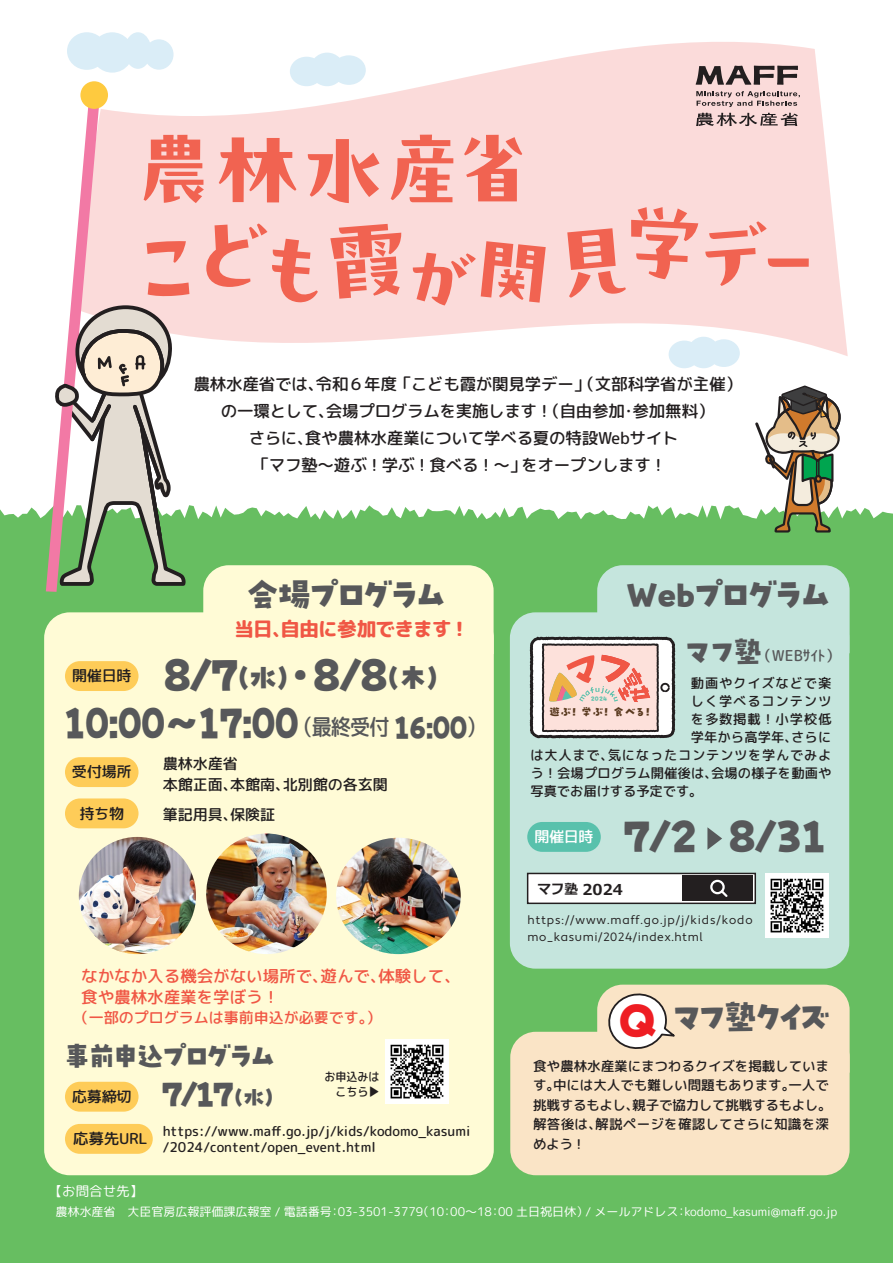
<style>
.page{position:relative;width:893px;height:1263px;background:#fff}
.page>*{position:absolute;margin:0;border:0;box-sizing:border-box;transform-origin:0 0}
.t1{font:85.5px "P Puhu Sour Min 2 B";letter-spacing:-.04em;color:#f16351}
.t2{font:49.2px "P Puhu Picnic Min 2 H";color:#ee1d23}
.t3{font:47.25px "P Puhu Picnic Min 2 H";color:#57585a}
.t4{font:46.5px "P Puhu Picnic Min 2 H";color:#57585a}
.t5{font:45px "P Puhu Picnic Min 2 H";letter-spacing:-.055em;color:#57585a;scale:.89 1}
.t6{font:36.3px "P Puhu Picnic Min 2 H";color:#57585a}
.t7{font:34.5px "P Puhu Picnic Min 2 H";letter-spacing:-.19em;color:#57585a}
.t8{font:28.5px "P Puhu Picnic Min 2 H";letter-spacing:-.175em;color:#57585a}
.t9{font:800 19.5px "Rounded Mplus 1 c";letter-spacing:-.035em;color:#f05745}
.t10{font:500 16.5px "Rounded Mplus 1 c";letter-spacing:-.015em;color:#231f20}
.t11{font:500 16.5px/21px "Rounded Mplus 1 c";color:#f05745}
.t12{font:500 15px/21px "Rounded Mplus 1 c";color:#231f20}
.t13{font:500 15px "Rounded Mplus 1 c";color:#f05745}
.t14{font:500 15px "Rounded Mplus 1 c";color:#57585a}
.t15{font:700 15px "Meiryo";color:#231f20}
.t16{font:500 15px "Rounded Mplus 1 c";color:#231f20;scale:1.04 1}
.t17{font:500 15px "Rounded Mplus 1 c";color:#fff}
.t18{font:500 13.5px/19.5px "Rounded Mplus 1 c";color:#231f20}
.t19{font:500 13.5px "Rounded Mplus 1 c";letter-spacing:.07em;color:#231f20}
.t20{font:500 13.5px "Rounded Mplus 1 c";letter-spacing:.06em;color:#231f20}
.t21{font:13.5px "Rounded Mplus 1 c";color:#fff}
.t22{font:12px "Rounded Mplus 1 c";color:#fff}
.t23{font:12px/16.5px "Apertura";letter-spacing:.075em;color:#231f20}
.t24{font:500 12px/15px "Rounded Mplus 1 c";color:#231f20;text-align:right;scale:.92 1}
.t25{font:10.95px "P Puhu Picnic Min 2 H";letter-spacing:.04em;color:#59391e}
.t26{font:6.3px "P Puhu Picnic Min 2 H";color:#59c1ac}
.s1{font-size:30px}
.s2{font-family:"Rounded Mplus 1 c";font-weight:500;font-size:22.5px}
.s3{font-size:33px}
.s4{font-size:23.1px}
.s5{font-family:"P Puhu Picnic Min 2 H";font-weight:400;font-size:30px}
.s6{font-size:13.5px}
</style>
<div class="page">
<svg style="left:87px;top:42px;width:761px;height:314px;fill:#fbdbda"></svg>
<div style="left:0;top:505px;width:893px;height:758px;background:#67be61"></div>
<div style="left:44px;top:612px;width:450px;height:563px;background:#fffbd6;border-radius:26px"></div>
<div style="left:510px;top:612px;width:339px;height:357px;background:#c5e5dd;border-radius:26px"></div>
<div style="left:203px;top:565px;width:291px;height:89px;background:#fffbd6"></div>
<div style="left:510px;top:1032px;width:340px;height:143px;background:#fae4c6;border-radius:26px"></div>
<img style="left:336px;top:838px;width:125px;height:116px">
<img style="left:206px;top:833px;width:121px;height:121px;border-radius:60px">
<img style="left:79px;top:837px;width:117px;height:117px;border-radius:59px">
<svg style="left:290px;top:53px;width:76px;height:33px"></svg>
<svg style="left:67px;top:32px;width:107px;height:41px"></svg>
<svg style="left:669px;top:337px;width:71px;height:31px"></svg>
<svg style="left:597px;top:985px;width:253px;height:88px"></svg>
<svg style="left:696px;top:113px;width:102px;height:13px"></svg>
<svg style="left:696px;top:66px;width:102px;height:19px"></svg>
<svg style="left:696px;top:91px;width:104px;height:16px"></svg>
<div style="left:65px;top:757px;width:74px;height:30px;background:#fecc58;border-radius:15px"></div>
<div style="left:65px;top:1082px;width:74px;height:30px;background:#fecc58;border-radius:15px"></div>
<div style="left:65px;top:1124px;width:88px;height:30px;background:#fecc58;border-radius:15px"></div>
<div style="left:65px;top:798px;width:74px;height:30px;background:#fecc58;border-radius:15px"></div>
<div style="left:65px;top:661px;width:74px;height:30px;background:#fecc58;border-radius:15px"></div>
<img style="left:385px;top:1039px;width:64px;height:64px">
<svg style="left:707px;top:827px;width:15px;height:23px"></svg>
<div style="left:527px;top:822px;width:74px;height:30px;background:#59c1ac;border-radius:15px"></div>
<div style="left:527px;top:873px;width:229px;height:31px;background:#fff;border:2px solid #231f20"></div>
<div style="left:683px;top:876px;width:70px;height:25px;background:#231f20"></div>
<div style="left:710px;top:880px;width:15px;height:14px;border:2px solid #fff;border-radius:50%"></div>
<svg style="left:719px;top:888px;width:9px;height:9px"></svg>
<img style="left:765px;top:873px;width:64px;height:64px">
<svg style="left:528px;top:565px;width:322px;height:175px"></svg>
<svg style="left:753px;top:385px;width:89px;height:169px"></svg>
<div style="left:80px;top:81px;width:28px;height:28px;background:#feca3f;border-radius:50%"></div>
<svg style="left:46px;top:90px;width:143px;height:521px"></svg>
<svg style="left:206px;top:223px;width:112px;height:80px"></svg>
<svg style="left:330px;top:224px;width:71px;height:75px"></svg>
<svg style="left:413px;top:241px;width:133px;height:64px"></svg>
<svg style="left:567px;top:207px;width:131px;height:91px"></svg>
<svg style="left:705px;top:221px;width:104px;height:65px"></svg>
<h1 class="t1" style="left:133px;top:123px;width:404px">農林水産省</h1>
<p class="t10" style="left:193px;top:372px;width:550px">農林水産省では、令和６年度「こども霞が関見学デー」（文部科学省が主催）</p>
<p class="t10" style="left:221px;top:399px;width:495px">の一環として、会場プログラムを実施します！（自由参加・参加無料）</p>
<p class="t10" style="left:249px;top:426px;width:431px">さらに、食や農林水産業について学べる夏の特設Webサイト</p>
<p class="t10" style="left:253px;top:453px;width:415px">「マフ塾～遊ぶ！学ぶ！食べる！～」をオープンします！</p>
<h3 class="t7" style="left:245px;top:571px;width:204px">会場プログラム</h3>
<p class="t12" style="left:72px;top:665px;width:61px">開催日時</p>
<h3 class="t9" style="left:234px;top:615px;width:236px">当日、自由に参加できます！</h3>
<h3 class="t3" style="left:163px;top:643px;width:294px">8/7<span class="s1">（水）</span>・8/8<span class="s1">（木）</span></h3>
<h3 class="t5" style="left:63px;top:692px;width:477px">10:00～17:00<span class="s2">（最終受付</span> <span class="s3">16:00</span><span class="s2">）</span></h3>
<p class="t12" style="left:163px;top:752px;width:226px">農林水産省<br>本館正面、本館南、北別館の各玄関</p>
<p class="t12" style="left:72px;top:761px;width:61px">受付場所</p>
<p class="t12" style="left:79px;top:803px;width:46px">持ち物</p>
<p class="t12" style="left:163px;top:804px;width:114px">筆記用具、保険証</p>
<p class="t11" style="left:81px;top:966px;width:381px">なかなか入る機会がない場所で、遊んで、体験して、食や農林水産業を学ぼう！</p>
<p class="t13" style="left:74px;top:1007px;width:309px">（一部のプログラムは事前申込が必要です。）</p>
<h3 class="t8" style="left:63px;top:1037px;width:215px">事前申込プログラム</h3>
<p class="t12" style="left:72px;top:1086px;width:61px">応募締切</p>
<p class="t16" style="left:73px;top:1128px;width:73px">応募先URL</p>
<h3 class="t6" style="left:154px;top:1070px;width:134px">７/１7<span class="s4">（水）</span></h3>
<p class="t24" style="left:324px;top:1069px;width:62px">お申込みはこちら▶</p>
<p class="t18" style="left:163px;top:1123px;width:309px;line-height:16.5px">https://www.maff.go.jp/j/kids/kodomo_kasumi /2024/content/open_event.html</p>
<h3 class="t7" style="left:626px;top:571px;width:208px">Webプログラム</h3>
<p class="t14" style="left:683px;top:645px;width:159px"><span class="s5">マフ塾</span>（WEBｻｲﾄ）</p>
<p class="t19" style="left:691px;top:674px;width:142px">動画やクイズなどで楽</p>
<p class="t19" style="left:691px;top:692px;width:142px">しく学べるコンテンツ</p>
<p class="t19" style="left:691px;top:710px;width:142px">を多数掲載！小学校低</p>
<p class="t18" style="left:691px;top:727px;width:142px">学年から高学年、さらに</p>
<p class="t20" style="left:530px;top:746px;width:302px">は大人まで、気になったコンテンツを学んでみよ</p>
<p class="t18" style="left:530px;top:763px;width:302px">う！会場プログラム開催後は、会場の様子を動画や</p>
<p class="t18" style="left:530px;top:781px;width:173px">写真でお届けする予定です。</p>
<p class="t26" style="left:591px;top:695px;width:18px">2024</p>
<p class="t25" style="left:549px;top:705px;width:106px">遊ぶ！ 学ぶ！ 食べる！</p>
<p class="t17" style="left:534px;top:826px;width:61px">開催日時</p>
<h3 class="t4" style="left:622px;top:805px;width:208px">7/2 8/31</h3>
<p class="t15" style="left:537px;top:878px;width:87px"><span class="s6">マフ塾</span> 2024</p>
<p class="t23" style="left:528px;top:912px;width:226px">https://www.maff.go.jp/j/kids/kodo mo_kasumi/2024/index.html</p>
<h2 class="t2" style="left:617px;top:987px;width:41px">Q</h2>
<h3 class="t7" style="left:669px;top:994px;width:163px">マフ塾クイズ</h3>
<p class="t18" style="left:533px;top:1056px;width:300px">食や農林水産業にまつわるクイズを掲載しています。中には大人でも難しい問題もあります。一人で挑戦するもよし、親子で協力して挑戦するもよし。解答後は、解説ページを確認してさらに知識を深めよう！</p>
<p class="t21" style="left:49px;top:1181px;width:96px">【お問合せ先】</p>
<p class="t22" style="left:56px;top:1203px;width:783px">農林水産省　大臣官房広報評価課広報室 / 電話番号：03-3501-3779（10：00～18：00 土日祝日休）/ メールアドレス：kodomo_kasumi@maff.go.jp</p>
</div>
